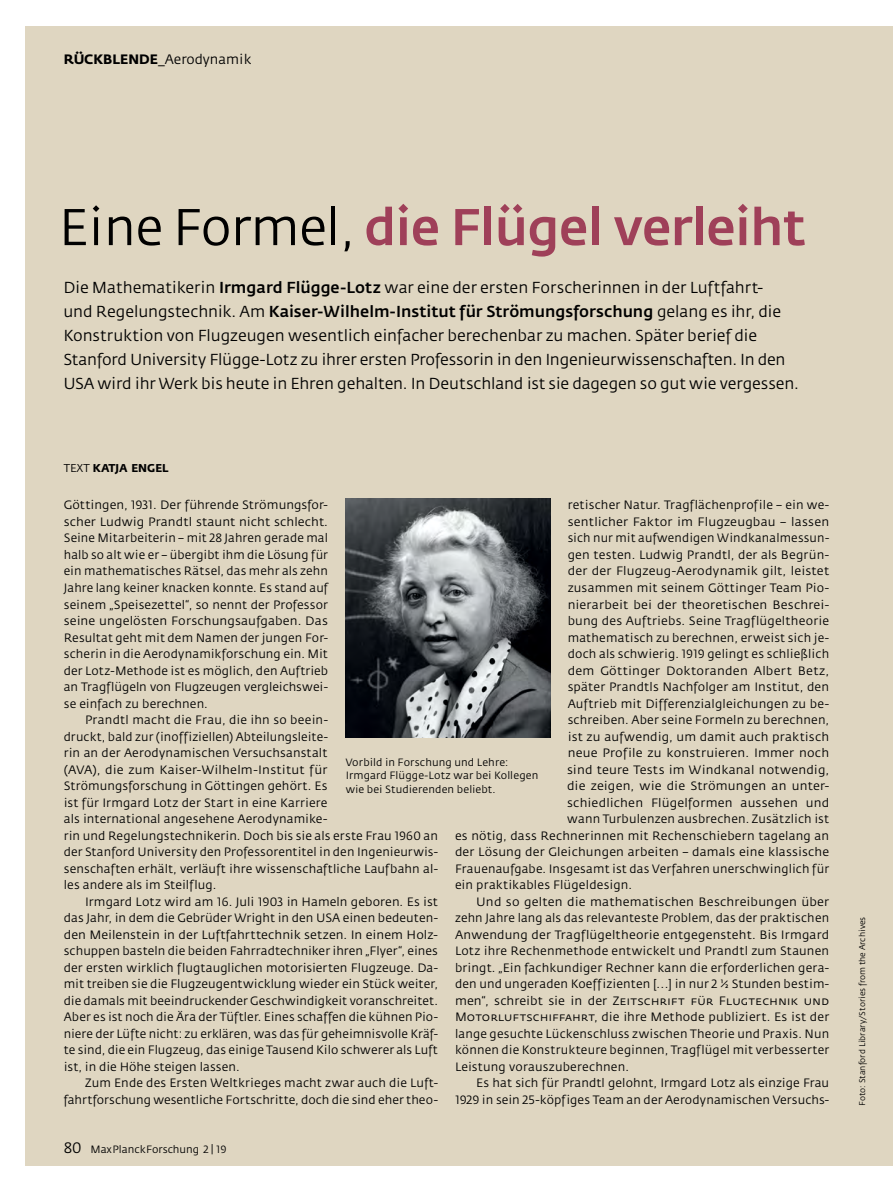
<style>
.page{position:relative;width:893px;height:1191px;background:#fff}
.page>*{position:absolute;margin:0;border:0;box-sizing:border-box;transform-origin:0 0}
.t1{font:500 51px "Fedra Sans";letter-spacing:-.015em;color:#9f4059}
.t2{font:15.75px/24px "Fedra Sans";letter-spacing:-.005em;color:#000}
.t3{font:13.5px "Fedra Sans";color:#000}
.t4{font:12px/16.5px "Fedra Sans";letter-spacing:.015em;color:#000;text-align:justify}
.t5{font:12px "Fedra Sans Book SC";color:#000}
.t6{font:700 11.25px "Fedra Sans";letter-spacing:-.005em;color:#000}
.t7{font:10.5px/13.5px "Fedra Sans";letter-spacing:.01em;color:#000}
.t8{font:8.25px "Fedra Sans";color:#000}
.s1{font-weight:700}
.s2{font-weight:400;color:#000}
.s3{font-weight:500}
.s4{font-weight:400}
.s5{font-family:"Fedra Sans Book SC"}
.s6{font-family:"Fedra Sans"}
.s7{font-family:"Fedra Sans Book SC";font-size:15px}
</style>
<div class="page">
<div style="left:26px;top:26px;width:867px;height:1139px;background:#dfd6c1"></div>
<img style="left:345px;top:498px;width:206px;height:240px">
<p class="t3" style="left:64px;top:52px;width:189px"><span class="s1">RÜCKBLENDE</span>_Aerodynamik</p>
<h1 class="t1" style="left:58px;top:198px;width:749px"><span class="s2">Eine Formel,</span> die Flügel verleiht</h1>
<p class="t2" style="left:63px;top:276px;width:737px">Die Mathematikerin <span class="s3">Irmgard Flügge-Lotz</span> war eine der ersten Forscherinnen in der Luftfahrt-<br>und Regelungstechnik. Am <span class="s3">Kaiser-Wilhelm-Institut für Strömungsforschung</span> gelang es ihr, die Konstruktion von Flugzeugen wesentlich einfacher berechenbar zu machen. Später berief die Stanford University Flügge-Lotz zu ihrer ersten Professorin in den Ingenieurwissenschaften. In den USA wird ihr Werk bis heute in Ehren gehalten. In Deutschland ist sie dagegen so gut wie vergessen.</p>
<p class="t6" style="left:64px;top:461px;width:106px"><span class="s4">TEXT</span> KATJA ENGEL</p>
<p class="t4" style="left:64px;top:497px;width:266px">Göttingen, <span class="s5">1931.</span> Der führende Strömungsfor&shy;scher Ludwig Prandtl staunt nicht schlecht.<br>Seine Mitarbeiterin – mit <span class="s5">28</span> Jahren gerade mal halb so alt wie er – übergibt ihm die Lösung für ein mathematisches Rätsel, das mehr als zehn Jahre lang keiner knacken konnte. Es stand auf seinem „Speisezettel“, so nennt der Professor seine ungelösten Forschungsaufgaben. Das Resultat geht mit dem Namen der jungen For&shy;scherin in die Aerodynamikforschung ein. Mit der Lotz-Methode ist es möglich, den Auftrieb an Tragflügeln von Flugzeugen vergleichswei&shy;se einfach zu berechnen.</p>
<p class="t4" style="left:64px;top:712px;width:376px;text-align:left;text-indent:21px">Prandtl macht die Frau, die ihn so beein-<br>druckt, bald zur (inoffiziellen) Abteilungsleite-<br>rin an der Aerodynamischen Versuchsanstalt<br>(AVA), die zum Kaiser-Wilhelm-Institut für Strömungsforschung in Göttingen gehört. Es<br>ist für Irmgard Lotz der Start in eine Karriere<br>als international angesehene Aerodynamike-<br>rin und Regelungstechnikerin. Doch bis sie als erste Frau <span class="s5">1960</span> an der Stanford University den Professorentitel in den Ingenieurwis&shy;senschaften erhält, verläuft ihre wissenschaftliche Laufbahn al&shy;les andere als im Steilflug.</p>
<p class="t4" style="left:64px;top:893px;width:376px;text-indent:21px">Irmgard Lotz wird am <span class="s5">16</span>. Juli <span class="s5">1903</span> in Hameln geboren. Es ist das Jahr, in dem die Gebrüder Wright in den USA einen bedeuten&shy;den Meilenstein in der Luftfahrttechnik setzen. In einem Holz&shy;schuppen basteln die beiden Fahrradtechniker ihren „Flyer“, eines der ersten wirklich flugtauglichen motorisierten Flugzeuge. Da&shy;mit treiben sie die Flugzeugentwicklung wieder ein Stück weiter, die damals mit beeindruckender Geschwindigkeit voranschreitet.<br>Aber es ist noch die Ära der Tüftler. Eines schaffen die kühnen Pio&shy;niere der Lüfte nicht: zu erklären, was das für geheimnisvolle Kräf&shy;te sind, die ein Flugzeug, das einige Tausend Kilo schwerer als Luft ist, in die Höhe steigen lassen.</p>
<p class="t4" style="left:64px;top:1075px;width:376px;text-align:right">Zum Ende des Ersten Weltkrieges macht zwar auch die Luft&shy;fahrtforschung wesentliche Fortschritte, doch die sind eher theo-</p>
<p class="t4" style="left:568px;top:497px;width:263px">retischer Natur. Tragflächenprofile – ein we-</p>
<p class="t4" style="left:568px;top:514px;width:263px">sentlicher Faktor im Flugzeugbau – lassen</p>
<p class="t4" style="left:568px;top:530px;width:263px">sich nur mit aufwendigen Windkanalmessun-</p>
<p class="t4" style="left:568px;top:547px;width:263px">gen testen. Ludwig Prandtl, der als Begrün-</p>
<p class="t4" style="left:568px;top:563px;width:263px">der der Flugzeug-Aerodynamik gilt, leistet</p>
<p class="t4" style="left:568px;top:580px;width:263px">zusammen mit seinem Göttinger Team Pio-</p>
<p class="t4" style="left:568px;top:596px;width:263px">nierarbeit bei der theoretischen Beschrei-</p>
<p class="t4" style="left:568px;top:613px;width:263px">bung des Auftriebs. Seine Tragflügeltheorie</p>
<p class="t4" style="left:568px;top:629px;width:263px">mathematisch zu berechnen, erweist sich je-</p>
<p class="t4" style="left:568px;top:646px;width:263px">doch als schwierig. <span class="s5">1919</span> gelingt es schließlich</p>
<p class="t4" style="left:568px;top:662px;width:263px">dem Göttinger Doktoranden Albert Betz,</p>
<p class="t4" style="left:568px;top:679px;width:263px">später Prandtls Nachfolger am Institut, den</p>
<p class="t4" style="left:568px;top:695px;width:263px">Auftrieb mit Differenzialgleichungen zu be-</p>
<p class="t4" style="left:568px;top:712px;width:263px">schreiben. Aber seine Formeln zu berechnen,</p>
<p class="t4" style="left:568px;top:728px;width:263px">ist zu aufwendig, um damit auch praktisch</p>
<p class="t4" style="left:568px;top:745px;width:263px">neue Profile zu konstruieren. Immer noch</p>
<p class="t4" style="left:567px;top:761px;width:264px">sind teure Tests im Windkanal notwendig,</p>
<p class="t4" style="left:567px;top:778px;width:264px">die zeigen, wie die Strömungen an unter-</p>
<p class="t4" style="left:567px;top:794px;width:264px">schiedlichen Flügelformen aussehen und</p>
<p class="t4" style="left:567px;top:811px;width:264px">wann Turbulenzen ausbrechen. Zusätzlich ist</p>
<p class="t4" style="left:455px;top:827px;width:376px">es nötig, dass Rechnerinnen mit Rechenschiebern tagelang an</p>
<p class="t4" style="left:455px;top:844px;width:376px">der Lösung der Gleichungen arbeiten – damals eine klassische</p>
<p class="t4" style="left:455px;top:860px;width:376px">Frauenaufgabe. Insgesamt ist das Verfahren unerschwinglich für</p>
<p class="t4" style="left:455px;top:877px;width:178px">ein praktikables Flügeldesign.</p>
<p class="t4" style="left:476px;top:893px;width:354px">Und so gelten die mathematischen Beschreibungen über</p>
<p class="t4" style="left:455px;top:910px;width:376px">zehn Jahre lang als das relevanteste Problem, das der praktischen</p>
<p class="t4" style="left:455px;top:926px;width:376px">Anwendung der Tragflügeltheorie entgegensteht. Bis Irmgard</p>
<p class="t4" style="left:455px;top:943px;width:376px">Lotz ihre Rechenmethode entwickelt und Prandtl zum Staunen</p>
<p class="t4" style="left:455px;top:959px;width:376px">bringt. „Ein fachkundiger Rechner kann die erforderlichen gera-</p>
<p class="t4" style="left:455px;top:976px;width:376px">den und ungeraden Koeffizienten […] in nur <span class="s5">2 ½</span> Stunden bestim-</p>
<p class="t5" style="left:455px;top:994px;width:376px"><span class="s6">men“, schreibt sie in der</span> Zeitschrift für Flugtechnik und</p>
<p class="t4" style="left:455px;top:1009px;width:376px"><span class="s5">Motorluftschiffahrt</span>, die ihre Methode publiziert. Es ist der lange gesuchte Lückenschluss zwischen Theorie und Praxis. Nun können die Konstrukteure beginnen, Tragflügel mit verbesserter Leistung vorauszuberechnen.</p>
<p class="t4" style="left:455px;top:1075px;width:376px;text-align:right">Es hat sich für Prandtl gelohnt, Irmgard Lotz als einzige Frau<br><span class="s5">1929</span> in sein <span class="s5">25-</span>köpfiges Team an der Aerodynamischen Versuchs-</p>
<p class="t7" style="left:346px;top:756px;width:194px">Vorbild in Forschung und Lehre:<br>Irmgard Flügge-Lotz war bei Kollegen wie bei Studierenden beliebt.</p>
<p class="t7" style="left:64px;top:1143px;width:164px"><span class="s7">80</span> MaxPlanckForschung <span class="s5">2 | 19</span></p>
<p class="t8" style="left:858px;top:1106px;width:191px;rotate:-90deg">Foto: Stanford Library/Stories from the Archives</p>
</div>
